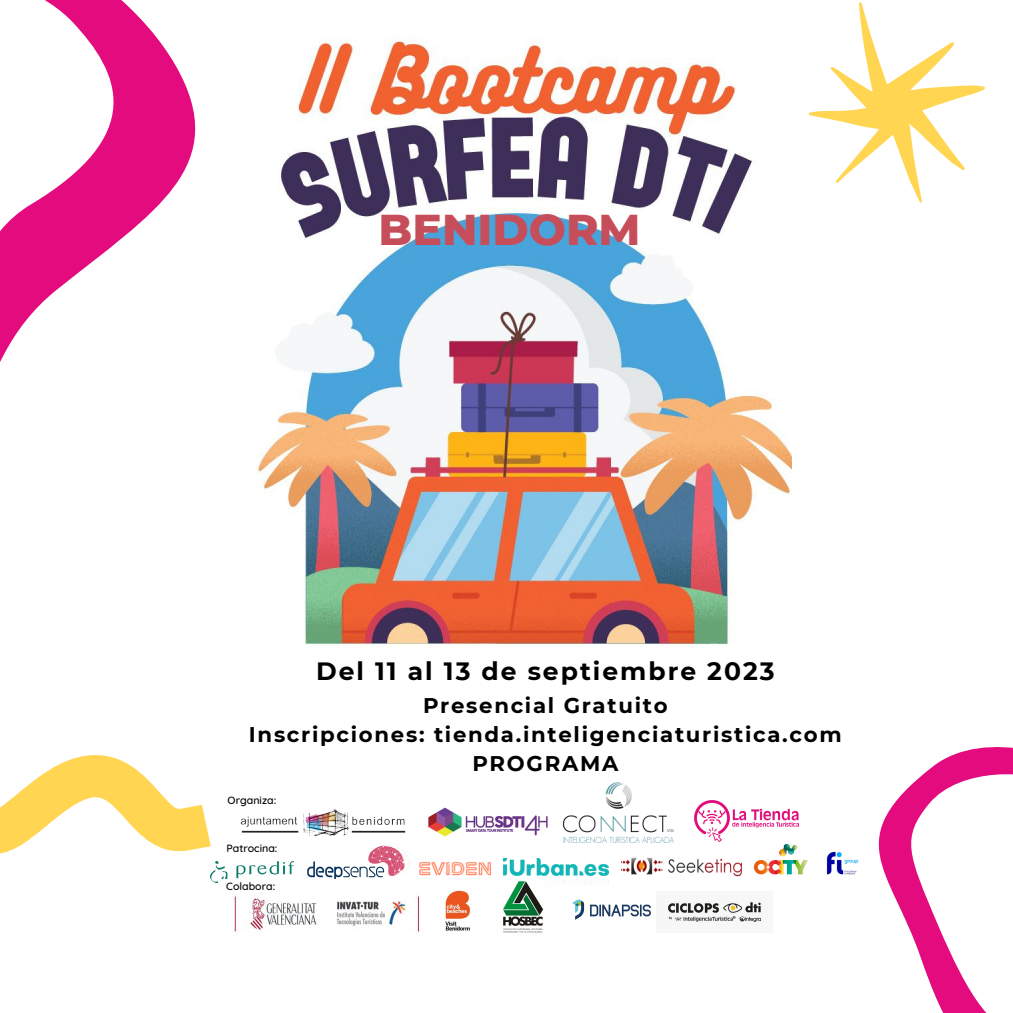
<style>
.page{position:relative;width:1013px;height:1013px;background:#fff}
.page>*{position:absolute;margin:0;border:0;box-sizing:border-box;transform-origin:0 0}
.t1{font:800 44px "Montserrat";color:#c64e5b}
.t2{font:700 25px "Montserrat";letter-spacing:.08em;color:#000}
.t3{font:700 21.25px "Montserrat";letter-spacing:.08em;color:#000}
.t4{font:500 10.62px "Quicksand";color:#000}
</style>
<div class="page">
<svg style="left:0;top:0;width:196px;height:362px"></svg>
<svg style="left:808px;top:2px;width:177px;height:201px"></svg>
<svg style="left:0;top:755px;width:211px;height:99px"></svg>
<img style="left:256px;top:38px;width:535px;height:607px">
<img style="left:240px;top:809px;width:166px;height:57px">
<img style="left:694px;top:800px;width:104px;height:41px">
<img style="left:563px;top:782px;width:111px;height:60px">
<img style="left:428px;top:807px;width:120px;height:30px">
<img style="left:572px;top:899px;width:79px;height:21px">
<img style="left:503px;top:858px;width:105px;height:26px">
<img style="left:751px;top:840px;width:57px;height:35px">
<img style="left:211px;top:861px;width:82px;height:21px">
<img style="left:621px;top:857px;width:121px;height:20px">
<img style="left:668px;top:902px;width:93px;height:21px">
<img style="left:419px;top:861px;width:72px;height:15px">
<img style="left:445px;top:890px;width:25px;height:41px">
<img style="left:300px;top:841px;width:110px;height:38px">
<img style="left:218px;top:879px;width:202px;height:54px">
<img style="left:503px;top:876px;width:46px;height:57px">
<svg style="left:826px;top:747px;width:186px;height:265px"></svg>
<p class="t1" style="left:378px;top:202px;width:263px">BENIDORM</p>
<p class="t2" style="left:316px;top:656px;width:460px">Del 11 al 13 de septiembre 2023</p>
<p class="t3" style="left:423px;top:692px;width:246px">Presencial Gratuito</p>
<p class="t3" style="left:249px;top:721px;width:594px">Inscripciones: tienda.inteligenciaturistica.com</p>
<p class="t3" style="left:472px;top:751px;width:147px">PROGRAMA</p>
<p class="t4" style="left:228px;top:793px;width:50px">Organiza:</p>
<p class="t4" style="left:226px;top:841px;width:53px">Patrocina:</p>
<p class="t4" style="left:226px;top:879px;width:50px">Colabora:</p>
</div>
